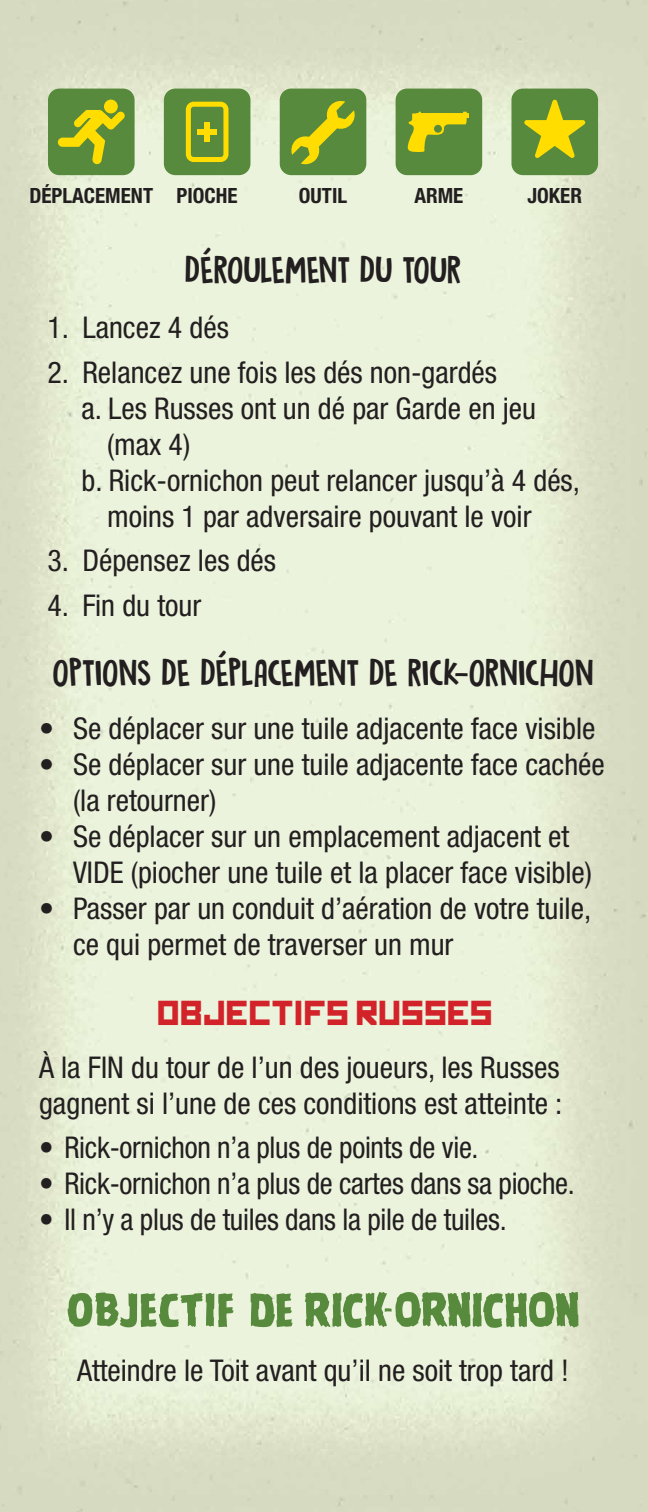
<style>
.page{position:relative;width:648px;height:1512px;background:#fff}
.page>*{position:absolute;margin:0;border:0;box-sizing:border-box;transform-origin:0 0}
.t1{font:33px "DK Butterfly Ball";color:#231f20}
.t2{font:33px "Kremlin";color:#d2232a}
.t3{font:condensed 30px/36px "Helvetica Neue LT Std";color:#231f20}
.t4{font:700 condensed 21px "Helvetica Neue LT Std";color:#231f20}
</style>
<div class="page">
<img style="left:0;top:0;width:648px;height:1512px">
<svg style="left:305px;top:1292px;width:273px;height:36px;background:#8fb178"></svg>
<svg style="left:68px;top:1292px;width:165px;height:36px;background:#9bb985"></svg>
<svg style="left:251px;top:1293px;width:42px;height:34px"></svg>
<div style="left:396px;top:89px;width:86px;height:86px;background:#588a3d;border-radius:11px"></div>
<svg style="left:408px;top:112px;width:61px;height:40px"></svg>
<div style="left:280px;top:89px;width:86px;height:86px;background:#588a3d;border-radius:11px"></div>
<svg style="left:291px;top:101px;width:64px;height:64px"></svg>
<div style="left:511px;top:89px;width:87px;height:86px;background:#588a3d;border-radius:11px"></div>
<svg style="left:524px;top:100px;width:61px;height:58px"></svg>
<div style="left:164px;top:89px;width:86px;height:86px;background:#588a3d;border-radius:11px"></div>
<svg style="left:186px;top:102px;width:42px;height:60px"></svg>
<div style="left:197px;top:129px;width:20px;height:6px;background:#fd0"></div>
<div style="left:204px;top:122px;width:6px;height:20px;background:#fd0"></div>
<div style="left:48px;top:89px;width:87px;height:86px;background:#588a3d;border-radius:11px"></div>
<svg style="left:58px;top:110px;width:67px;height:54px"></svg>
<div style="left:104px;top:100px;width:14px;height:13px;background:#fd0;border-radius:50%"></div>
<p class="t4" style="left:29px;top:183px;width:210px">DÉPLACEMENT PIOCHE</p>
<p class="t4" style="left:299px;top:183px;width:50px">OUTIL</p>
<p class="t4" style="left:414px;top:183px;width:50px">ARME</p>
<p class="t4" style="left:528px;top:183px;width:56px">JOKER</p>
<p class="t1" style="left:185px;top:247px;width:278px">DÉROULEMENT DU TOUR</p>
<p class="t3" style="left:48px;top:309px;width:183px">1. Lancez 4 dés</p>
<p class="t3" style="left:48px;top:354px;width:451px">2. Relancez une fois les dés non-gardés</p>
<p class="t3" style="left:82px;top:390px;width:456px">a. Les Russes ont un dé par Garde en jeu</p>
<p class="t3" style="left:107px;top:426px;width:85px">(max 4)</p>
<p class="t3" style="left:82px;top:462px;width:500px">b. Rick-ornichon peut relancer jusqu’à 4 dés,</p>
<p class="t3" style="left:107px;top:498px;width:426px">moins 1 par adversaire pouvant le voir</p>
<p class="t3" style="left:48px;top:542px;width:230px">3. Dépensez les dés</p>
<p class="t3" style="left:48px;top:587px;width:155px">4. Fin du tour</p>
<p class="t1" style="left:53px;top:649px;width:543px">OPTIONS DE DÉPLACEMENT DE RICK-ORNICHON</p>
<p class="t3" style="left:39px;top:710px;width:558px">• Se déplacer sur une tuile adjacente face visible</p>
<p class="t3" style="left:73px;top:746px;width:533px;text-indent:-34px">• Se déplacer sur une tuile adjacente face cachée (la retourner)</p>
<p class="t3" style="left:73px;top:818px;width:521px;text-indent:-34px">• Se déplacer sur un emplacement adjacent et<br>VIDE (piocher une tuile et la placer face visible)</p>
<p class="t3" style="left:73px;top:890px;width:520px;text-indent:-34px">• Passer par un conduit d’aération de votre tuile, ce qui permet de traverser un mur</p>
<p class="t2" style="left:158px;top:1000px;width:337px">OBJECTIFS RUSSES</p>
<p class="t3" style="left:39px;top:1049px;width:525px">À la FIN du tour de l’un des joueurs, les Russes gagnent si l’une de ces conditions est atteinte :</p>
<p class="t3" style="left:39px;top:1129px;width:441px">• Rick-ornichon n’a plus de points de vie.</p>
<p class="t3" style="left:39px;top:1165px;width:537px">• Rick-ornichon n’a plus de cartes dans sa pioche.</p>
<p class="t3" style="left:39px;top:1201px;width:469px">• Il n’y a plus de tuiles dans la pile de tuiles.</p>
<p class="t3" style="left:77px;top:1352px;width:494px">Atteindre le Toit avant qu’il ne soit trop tard !</p>
</div>
